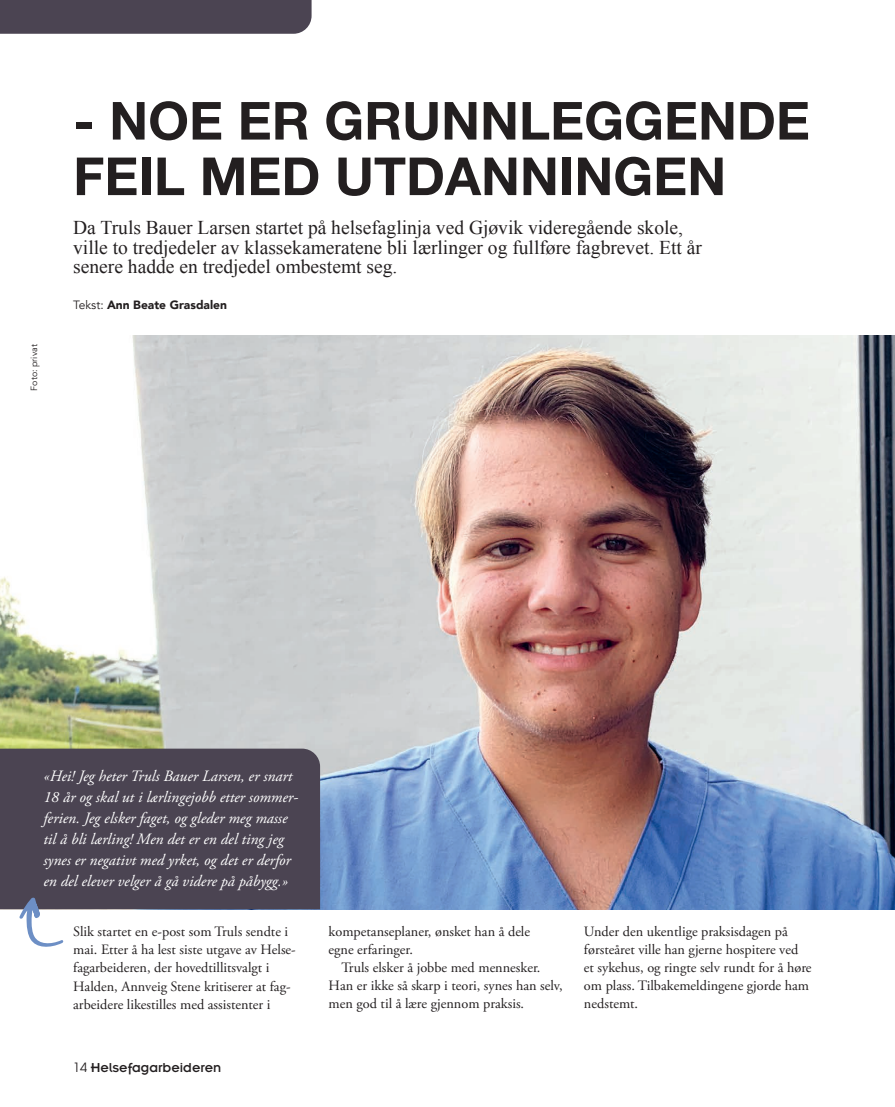
<style>
.page{position:relative;width:895px;height:1107px;background:#fff}
.page>*{position:absolute;margin:0;border:0;box-sizing:border-box;transform-origin:0 0}
.t1{font:700 52.5px/55.5px "Helvetica Neue";color:#231f20}
.t2{font:19.5px/19.5px "Times New Roman";color:#231f20}
.t3{font:italic 15.75px/21px "Adobe Garamond Pro";color:#fff}
.t4{font:14.25px/18px "Adobe Garamond Pro";color:#231f20}
.t5{font:14.25px "Insignia";color:#231f20}
.t6{font:900 12px "Avenir";color:#231f20}
.t7{font:9px "Avenir";color:#231f20}
.s1{font-weight:400}
.s2{font-family:"ITC Avant Garde Std";font-size:12.75px}
</style>
<div class="page">
<img style="left:0;top:336px;width:894px;height:573px">
<div style="left:0;top:748px;width:320px;height:161px;background:#4b4452"></div>
<svg style="left:19px;top:896px;width:45px;height:51px"></svg>
<div style="left:0;top:0;width:311px;height:34px;background:#4b4452"></div>
<p class="t7" style="left:29px;top:390px;width:48px;rotate:-90deg">Foto: privat</p>
<h1 class="t1" style="left:73px;top:94px;width:737px">- NOE ER GRUNNLEGGENDE<br>FEIL MED UTDANNINGEN</h1>
<h2 class="t2" style="left:73px;top:217px;width:630px">Da Truls Bauer Larsen startet på helsefaglinja ved Gjøvik videregående skole, ville to tredjedeler av klassekameratene bli lærlinger og fullføre fagbrevet. Ett år senere hadde en tredjedel ombestemt seg.</h2>
<p class="t6" style="left:73px;top:294px;width:155px"><span class="s1">Tekst:</span> Ann Beate Grasdalen</p>
<p class="t3" style="left:43px;top:765px;width:256px">«Hei! Jeg heter Truls Bauer Larsen, er snart 18 år og skal ut i lærlingejobb etter sommer&shy;ferien. Jeg elsker faget, og gleder meg masse til å bli lærling! Men det er en del ting jeg synes er negativt med yrket, og det er derfor en del elever velger å gå videre på påbygg.»</p>
<p class="t4" style="left:73px;top:923px;width:223px">Slik startet en e-post som Truls sendte i mai. Etter å ha lest siste utgave av Helse&shy;fagarbeideren, der hovedtillitsvalgt i Halden, Annveig Stene kritiserer at fag&shy;arbeidere likestilles med assistenter i</p>
<p class="t4" style="left:328px;top:923px;width:203px">kompetanseplaner, ønsket han å dele egne erfaringer.</p>
<p class="t4" style="left:328px;top:959px;width:235px;text-indent:13px">Truls elsker å jobbe med mennesker.<br>Han er ikke så skarp i teori, synes han selv, men god til å lære gjennom praksis.</p>
<p class="t5" style="left:73px;top:1060px;width:150px"><span class="s2">14</span> Helsefagarbeideren</p>
<p class="t4" style="left:583px;top:923px;width:229px">Under den ukentlige praksisdagen på førsteåret ville han gjerne hospitere ved et sykehus, og ringte selv rundt for å høre om plass. Tilbakemeldingene gjorde ham nedstemt.</p>
</div>
